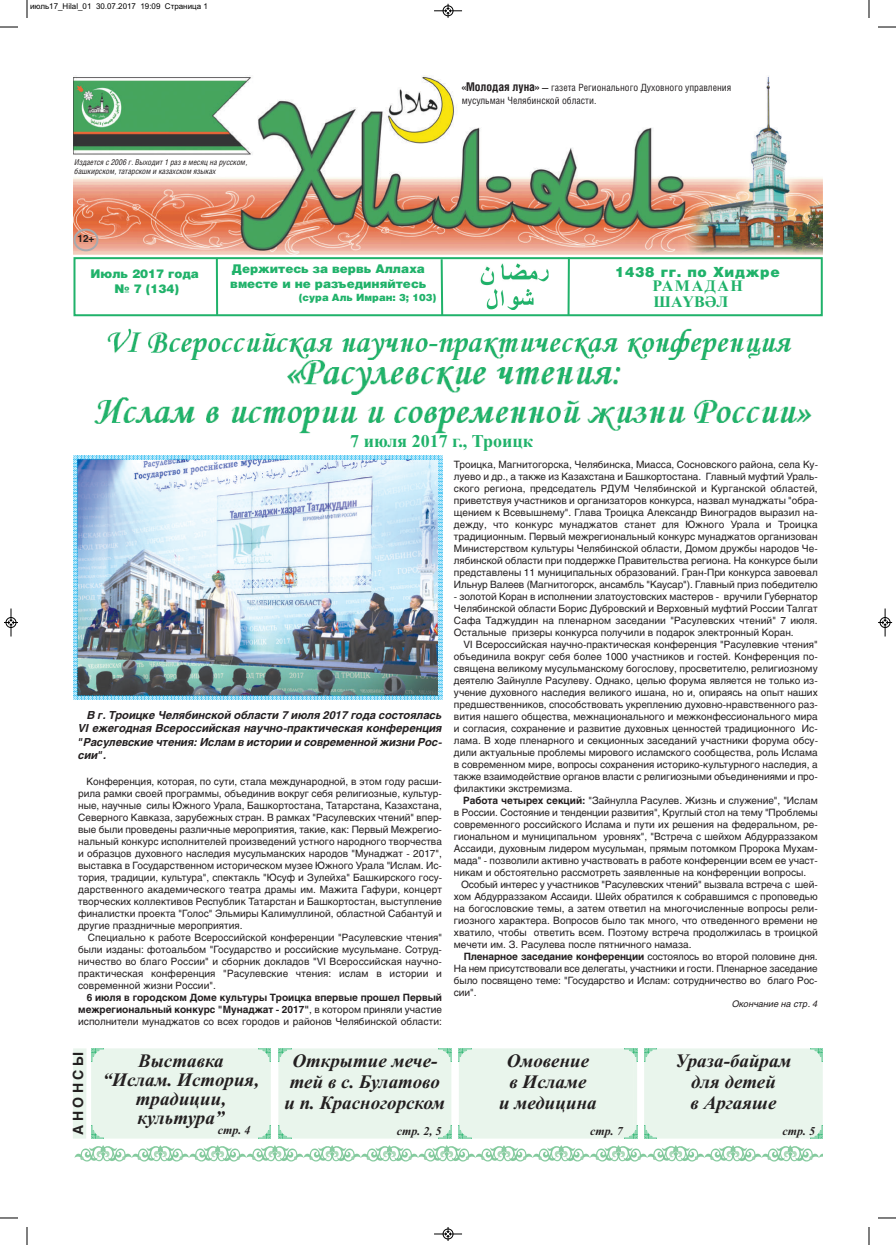
<style>
.page{position:relative;width:896px;height:1245px;background:#fff}
.page>*{position:absolute;margin:0;border:0;box-sizing:border-box;transform-origin:0 0}
.t1{font:italic 700 19px/21px "Times New Roman";color:#231f20;text-align:center}
.t2{font:700 18px "Times New Roman";color:#20b26a}
.t3{font:700 16px "Times New Roman";letter-spacing:.1em;color:#20b26a}
.t4{font:700 16px "Times New Roman";color:#20b26a}
.t5{font:900 14px "Helios";letter-spacing:.05em;color:#20b26a}
.t6{font:700 14px "Helios";letter-spacing:.25em;color:#231f20}
.t7{font:900 12px/14.4px "Helios";color:#20b26a;text-align:center}
.t8{font:italic 700 12px "Times New Roman";letter-spacing:.085em;color:#231f20}
.t9{font:italic 700 11px/13.2px "Helios";letter-spacing:-.005em;color:#231f20;text-align:justify}
.t10{font:10px/12px "Helios";color:#231f20;text-align:justify}
.t11{font:700 10px/12px "Helios";color:#231f20;text-align:justify}
.t12{font:10px/12.9px "Helios Cond";color:#231f20}
.t13{font:900 10px "Helios";color:#20b26a}
.t14{font:italic 9px "Helios";color:#231f20}
.t15{font:italic 8px/9.6px "Helios Cond";color:#231f20}
.t16{font:8px "Arial";color:#000}
.s1{font-weight:700;font-size:12px}
.s2{font-weight:700}
.s3{font-weight:400}
</style>
<div class="page">
<img style="left:74px;top:75px;width:749px;height:179px">
<div style="left:73px;top:257px;width:750px;height:59px;border:2px solid #20b26a"></div>
<svg style="left:566px;top:257px;width:5px;height:60px"></svg>
<svg style="left:440px;top:257px;width:4px;height:60px"></svg>
<hr style="left:216px;top:258px;width:2px;height:57px;background:#20b26a">
<img style="left:74px;top:1146px;width:749px;height:15px">
<svg style="left:73px;top:229px;width:25px;height:22px"></svg>
<div style="left:459px;top:1048px;width:178px;height:90px;background:#e9f5ec"></div>
<div style="left:644px;top:1048px;width:179px;height:90px;background:#e9f5ec"></div>
<div style="left:278px;top:1048px;width:173px;height:90px;background:#e9f5ec"></div>
<div style="left:73px;top:1048px;width:198px;height:90px;background:#e9f5ec"></div>
<img style="left:480px;top:264px;width:57px;height:22px">
<img style="left:538px;top:269px;width:11px;height:13px">
<img style="left:107px;top:328px;width:685px;height:32px">
<img style="left:287px;top:360px;width:334px;height:35px">
<img style="left:486px;top:288px;width:48px;height:22px">
<img style="left:94px;top:397px;width:718px;height:37px">
<img style="left:73px;top:455px;width:369px;height:244px">
<svg style="left:27px;top:0;width:1px;height:18px"></svg>
<svg style="left:0;top:27px;width:18px;height:1px"></svg>
<svg style="left:869px;top:0;width:1px;height:18px"></svg>
<svg style="left:878px;top:27px;width:18px;height:1px"></svg>
<svg style="left:27px;top:1227px;width:1px;height:18px"></svg>
<svg style="left:0;top:1217px;width:18px;height:1px"></svg>
<svg style="left:869px;top:1227px;width:1px;height:18px"></svg>
<svg style="left:878px;top:1217px;width:18px;height:1px"></svg>
<svg style="left:434px;top:4px;width:28px;height:14px"></svg>
<svg style="left:434px;top:1227px;width:28px;height:14px"></svg>
<svg style="left:4px;top:608px;width:14px;height:28px"></svg>
<svg style="left:878px;top:608px;width:14px;height:28px"></svg>
<p class="t16" style="left:30px;top:2px;width:179px">июль17_Hilal_01 30.07.2017 19:09 Страница 1</p>
<p class="t15" style="left:75px;top:158px;width:174px">Издается с 2006 г. Выходит 1 раз в месяц на русском, башкирском, татарском и казахском языках</p>
<p class="t11" style="left:77px;top:234px;width:19px">12+</p>
<p class="t12" style="left:462px;top:82px;width:271px"><span class="s1">«Молодая луна»</span> <span class="s2">—</span> газета Регионального Духовного управления мусульман Челябинской области.</p>
<p class="t7" style="left:91px;top:268px;width:110px">Июль 2017 года № 7 (134)</p>
<p class="t7" style="left:232px;top:263px;width:194px">Держитесь за вервь Аллаха</p>
<h3 class="t5" style="left:615px;top:267px;width:166px">1438 гг. по Хиджре</h3>
<p class="t7" style="left:230px;top:277px;width:198px">вместе и не разъединяйтесь</p>
<p class="t13" style="left:299px;top:294px;width:139px">(сура Аль Имран: 3; 103)</p>
<h3 class="t3" style="left:652px;top:276px;width:92px">Рамадан</h3>
<h3 class="t4" style="left:653px;top:292px;width:77px">Шаүвәл</h3>
<h2 class="t2" style="left:350px;top:430px;width:185px">7 июля 2017 г., Троицк</h2>
<p class="t9" style="left:78px;top:710px;width:365px;text-indent:9px">В г. Троицке Челябинской области 7 июля 2017 года состоялась VI ежегодная Всероссийская научно-практическая конференция "Расулевские чтения: Ислам в истории и современной жизни Рос&shy;сии".</p>
<p class="t10" style="left:78px;top:776px;width:366px;text-indent:8px">Конференция, которая, по сути, стала международной, в этом году расши&shy;рила рамки своей программы, объединив вокруг себя религиозные, культур&shy;ные, научные силы Южного Урала, Башкортостана, Татарстана, Казахстана, Северного Кавказа, зарубежных стран. В рамках "Расулевских чтений" впер&shy;вые были проведены различные мероприятия, такие, как: Первый Межрегио&shy;нальный конкурс исполнителей произведений устного народного творчества и образцов духовного наследия мусульманских народов "Мунаджат - 2017", выставка в Государственном историческом музее Южного Урала "Ислам. Ис&shy;тория, традиции, культура", спектакль "Юсуф и Зулейха" Башкирского госу&shy;дарственного академического театра драмы им. Мажита Гафури, концерт творческих коллективов Республик Татарстан и Башкортостан, выступление финалистки проекта "Голос" Эльмиры Калимуллиной, областной Сабантуй и другие праздничные мероприятия.</p>
<p class="t10" style="left:78px;top:932px;width:365px;text-indent:10px">Специально к работе Всероссийской конференции "Расулевские чтения" были изданы: фотоальбом "Государство и российские мусульмане. Сотруд&shy;ничество во благо России" и сборник докладов "VI Всероссийская научно&shy;практическая конференция "Расулевские чтения: ислам в истории и современной жизни России".</p>
<p class="t11" style="left:78px;top:992px;width:365px;text-indent:8px">6 июля в городском Доме культуры Троицка впервые прошел Первый межрегиональный конкурс "Мунаджат - 2017"<span class="s3">, в котором приняли участие исполнители мунаджатов со всех городов и районов Челябинской области:</span></p>
<p class="t10" style="left:454px;top:459px;width:366px">Троицка, Магнитогорска, Челябинска, Миасса, Сосновского района, села Ку&shy;луево и др., а также из Казахстана и Башкортостана. Главный муфтий Ураль&shy;ского региона, председатель РДУМ Челябинской и Курганской областей, приветствуя участников и организаторов конкурса, назвал мунаджаты "обра&shy;щением к Всевышнему". Глава Троицка Александр Виноградов выразил на&shy;дежду, что конкурс мунаджатов станет для Южного Урала и Троицка традиционным. Первый межрегиональный конкурс мунаджатов организован Министерством культуры Челябинской области, Домом дружбы народов Че&shy;лябинской области при поддержке Правительства региона. На конкурсе были представлены 11 муниципальных образований. Гран-При конкурса завоевал Ильнур Валеев (Магнитогорск, ансамбль "Каусар"). Главный приз победителю</p>
<p class="t10" style="left:454px;top:591px;width:365px">- золотой Коран в исполнении златоустовских мастеров - вручили Губернатор Челябинской области Борис Дубровский и Верховный муфтий России Талгат Сафа Таджуддин на пленарном заседании "Расулевских чтений" 7 июля.<br>Остальные призеры конкурса получили в подарок электронный Коран.</p>
<p class="t10" style="left:454px;top:639px;width:366px;text-indent:10px">VI Всероссийская научно-практическая конференция "Расулевкие чтения" объединила вокруг себя более 1000 участников и гостей. Конференция по&shy;священа великому мусульманскому богослову, просветителю, религиозному деятелю Зайнулле Расулеву. Однако, целью форума является не только из&shy;учение духовного наследия великого ишана, но и, опираясь на опыт наших предшественников, способствовать укреплению духовно-нравственного раз&shy;вития нашего общества, межнационального и межконфессионального мира и согласия, сохранение и развитие духовных ценностей традиционного Ис&shy;лама. В ходе пленарного и секционных заседаний участники форума обсу&shy;дили актуальные проблемы мирового исламского сообщества, роль Ислама в современном мире, вопросы сохранения историко-культурного наследия, а также взаимодействие органов власти с религиозными объединениями и про&shy;филактики экстремизма.</p>
<p class="t10" style="left:454px;top:795px;width:365px;text-indent:9px"><span class="s2">Работа четырех секций:</span> "Зайнулла Расулев. Жизнь и служение", "Ислам в России. Состояние и тенденции развития", Круглый стол на тему "Проблемы современного российского Ислама и пути их решения на федеральном, ре&shy;гиональном и муниципальном уровнях", "Встреча с шейхом Абдурраззаком Ассаиди, духовным лидером мусульман, прямым потомком Пророка Мухам&shy;мада" - позволили активно участвовать в работе конференции всем ее участ&shy;никам и обстоятельно рассмотреть заявленные на конференции вопросы.</p>
<p class="t10" style="left:454px;top:879px;width:365px;text-indent:7px">Особый интерес у участников "Расулевских чтений" вызвала встреча с шей&shy;хом Абдурраззаком Ассаиди. Шейх обратился к собравшимся с проповедью на богословские темы, а затем ответил на многочисленные вопросы рели&shy;гиозного характера. Вопросов было так много, что отведенного времени не хватило, чтобы ответить всем. Поэтому встреча продолжилась в троицкой мечети им. З. Расулева после пятничного намаза.</p>
<p class="t10" style="left:454px;top:951px;width:365px;text-indent:10px"><span class="s2">Пленарное заседание конференции</span> состоялось во второй половине дня.<br>На нем присутствовали все делегаты, участники и гости. Пленарное заседание было посвящено теме: "Государство и Ислам: сотрудничество во благо Рос&shy;сии".</p>
<p class="t14" style="left:732px;top:1000px;width:87px">Окончание на стр. 4</p>
<h3 class="t6" style="left:73px;top:1135px;width:85px;rotate:-90deg">АНОНСЫ</h3>
<h1 class="t1" style="left:499px;top:1050px;width:99px">Омовение<br>в Исламе<br>и медицина</h1>
<h1 class="t1" style="left:284px;top:1050px;width:162px">Открытие мече&shy;тей в с. Булатово и п. Красногорском</h1>
<h1 class="t1" style="left:103px;top:1051px;width:158px;line-height:19px">Выставка “Ислам. История, традиции, культура”</h1>
<h1 class="t1" style="left:675px;top:1050px;width:118px">Ураза-байрам для детей<br>в Аргаяше</h1>
<p class="t8" style="left:218px;top:1122px;width:34px">стр. 4</p>
<p class="t8" style="left:397px;top:1123px;width:46px">стр. 2, 5</p>
<p class="t8" style="left:590px;top:1123px;width:34px">стр. 7</p>
<p class="t8" style="left:782px;top:1124px;width:34px">стр. 5</p>
</div>
